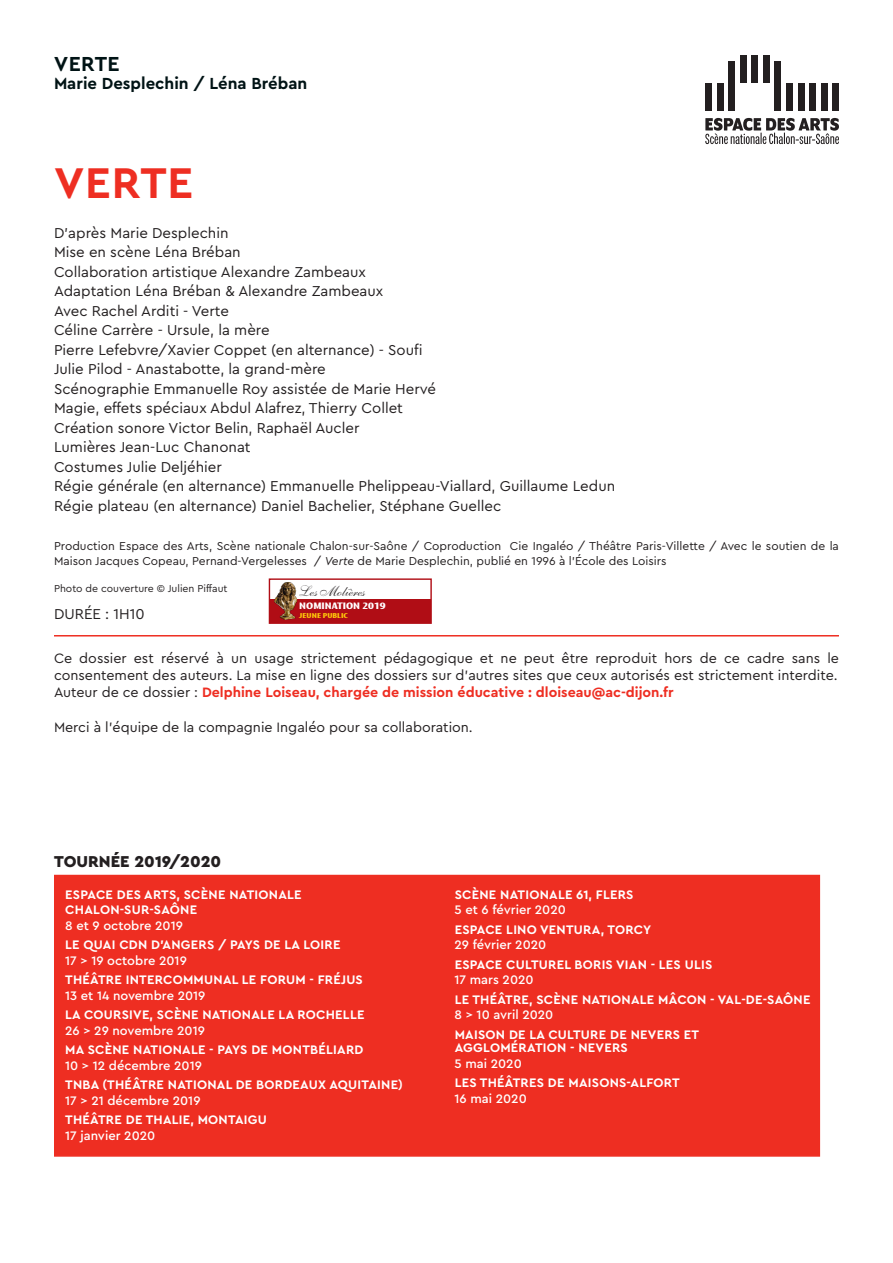
<style>
.page{position:relative;width:893px;height:1263px;background:#fff}
.page>*{position:absolute;margin:0;border:0;box-sizing:border-box;transform-origin:0 0}
.Titres_ferré_gauche{font:700 45px "Cera PRO";letter-spacing:.02em;color:#ee2e22}
.t1{font:700 21.3px "Cera PRO";letter-spacing:.02em;color:#001315}
.t2{font:700 16.8px "Cera PRO";color:#001315}
.t3{font:900 16.5px "Cera PRO";color:#231f20}
.Distrib_ferré_gauche{font:15px "Cera PRO";color:#231f20}
.t4{font:14.7px "Shelley Allegro Script";color:#231f20}
.Distrib_ferré_gauche-2{font:14.25px/17.2px "Cera PRO";color:#231f20}
.Distrib_ferré_gauche-3{font:700 14.25px "Cera PRO";color:#ee2e22}
.t5{font:700 12.9px/13.5px "Cera PRO";letter-spacing:.02em;color:#fff}
.t6{font:500 12.9px "Cera PRO";color:#fff}
.Distrib_ferré_gauche-4{font:12px/15px "Cera PRO";color:#231f20}
.Distrib_ferré_gauche-5{font:10.5px "Cera PRO";color:#231f20}
.t7{font:900 8.85px "Mosquito";color:#fff}
.t8{font:900 6.75px "Mosquito";color:#feca0a}
.s1{font-style:italic}
.s2{font-weight:400;color:#231f20}
</style>
<div class="page">
<div style="left:705px;top:83px;width:6px;height:28px;background:#231f20"></div>
<div style="left:717px;top:83px;width:6px;height:28px;background:#231f20"></div>
<div style="left:729px;top:61px;width:6px;height:50px;background:#231f20"></div>
<div style="left:740px;top:55px;width:6px;height:28px;background:#231f20"></div>
<div style="left:752px;top:55px;width:6px;height:28px;background:#231f20"></div>
<div style="left:763px;top:55px;width:6px;height:28px;background:#231f20"></div>
<div style="left:775px;top:61px;width:6px;height:50px;background:#231f20"></div>
<div style="left:786px;top:83px;width:6px;height:28px;background:#231f20"></div>
<div style="left:798px;top:83px;width:6px;height:28px;background:#231f20"></div>
<div style="left:810px;top:83px;width:6px;height:28px;background:#231f20"></div>
<div style="left:821px;top:83px;width:6px;height:28px;background:#231f20"></div>
<div style="left:833px;top:83px;width:6px;height:28px;background:#231f20"></div>
<svg style="left:705px;top:118px;width:134px;height:26px"></svg>
<hr style="left:54px;top:635px;width:785px;height:1px;background:#ee2e22">
<div style="left:269px;top:578px;width:163px;height:46px;border:1px solid #b00d15"></div>
<div style="left:270px;top:599px;width:160px;height:23px;background:#b00d15"></div>
<img style="left:275px;top:582px;width:21px;height:38px">
<div style="left:54px;top:875px;width:766px;height:282px;background:#ee2e22;border:2px solid #ee2e22"></div>
<h2 class="t1" style="left:54px;top:50px;width:67px">VERTE</h2>
<p class="t2" style="left:54px;top:72px;width:255px">Marie Desplechin / Léna Bréban</p>
<p class="Titres_ferré_gauche" style="left:54px;top:153px;width:140px">VERTE</p>
<p class="Distrib_ferré_gauche" style="left:54px;top:223px;width:176px">D’après Marie Desplechin</p>
<p class="Distrib_ferré_gauche" style="left:54px;top:242px;width:188px">Mise en scène Léna Bréban</p>
<p class="Distrib_ferré_gauche" style="left:54px;top:262px;width:314px">Collaboration artistique Alexandre Zambeaux</p>
<p class="Distrib_ferré_gauche" style="left:54px;top:281px;width:331px">Adaptation Léna Bréban &amp; Alexandre Zambeaux</p>
<p class="Distrib_ferré_gauche" style="left:54px;top:301px;width:177px">Avec Rachel Arditi - Verte</p>
<p class="Distrib_ferré_gauche" style="left:54px;top:320px;width:217px">Céline Carrère - Ursule, la mère</p>
<p class="Distrib_ferré_gauche" style="left:54px;top:340px;width:370px">Pierre Lefebvre/Xavier Coppet (en alternance) - Soufi</p>
<p class="Distrib_ferré_gauche" style="left:54px;top:359px;width:273px">Julie Pilod - Anastabotte, la grand-mère</p>
<p class="Distrib_ferré_gauche" style="left:54px;top:379px;width:384px">Scénographie Emmanuelle Roy assistée de Marie Hervé</p>
<p class="Distrib_ferré_gauche" style="left:54px;top:398px;width:350px">Magie, effets spéciaux Abdul Alafrez, Thierry Collet</p>
<p class="Distrib_ferré_gauche" style="left:54px;top:418px;width:307px">Création sonore Victor Belin, Raphaël Aucler</p>
<p class="Distrib_ferré_gauche" style="left:54px;top:437px;width:198px">Lumières Jean-Luc Chanonat</p>
<p class="Distrib_ferré_gauche" style="left:54px;top:457px;width:169px">Costumes Julie Deljéhier</p>
<p class="Distrib_ferré_gauche" style="left:54px;top:476px;width:563px">Régie générale (en alternance) Emmanuelle Phelippeau-Viallard, Guillaume Ledun</p>
<p class="Distrib_ferré_gauche" style="left:54px;top:496px;width:449px">Régie plateau (en alternance) Daniel Bachelier, Stéphane Guellec</p>
<p class="Distrib_ferré_gauche-4" style="left:54px;top:538px;width:786px">Production Espace des Arts, Scène nationale Chalon-sur-Saône / Coproduction Cie Ingaléo / Théâtre Paris-Villette / Avec le soutien de la<br>Maison Jacques Copeau, Pernand-Vergelesses / <span class="s1">Verte</span> de Marie Desplechin, publié en 1996 à l’École des Loisirs</p>
<p class="Distrib_ferré_gauche-5" style="left:54px;top:581px;width:175px">Photo de couverture © Julien Piffaut</p>
<p class="Distrib_ferré_gauche" style="left:54px;top:604px;width:92px">DURÉE : 1H10</p>
<p class="Distrib_ferré_gauche-2" style="left:54px;top:649px;width:786px">Ce dossier est réservé à un usage strictement pédagogique et ne peut être reproduit hors de ce cadre sans le consentement des auteurs. La mise en ligne des dossiers sur d’autres sites que ceux autorisés est strictement interdite.</p>
<p class="Distrib_ferré_gauche-3" style="left:54px;top:683px;width:621px"><span class="s2">Auteur de ce dossier :</span> Delphine Loiseau, chargée de mission éducative : dloiseau@ac-dijon.fr</p>
<p class="Distrib_ferré_gauche-2" style="left:54px;top:718px;width:420px">Merci à l’équipe de la compagnie Ingaléo pour sa collaboration.</p>
<p class="t4" style="left:299px;top:582px;width:67px">Les Molières</p>
<p class="t7" style="left:299px;top:601px;width:88px">NOMINATION 2019</p>
<p class="t8" style="left:299px;top:611px;width:50px">JEUNE PUBLIC</p>
<p class="t3" style="left:54px;top:850px;width:169px">TOURNÉE 2019/2020</p>
<p class="t5" style="left:65px;top:887px;width:238px">ESPACE DES ARTS, SCÈNE NATIONALE</p>
<p class="t5" style="left:65px;top:902px;width:133px">CHALON-SUR-SAÔNE</p>
<p class="t6" style="left:65px;top:917px;width:119px">8 et 9 octobre 2019</p>
<p class="t5" style="left:65px;top:937px;width:277px">LE QUAI CDN D’ANGERS / PAYS DE LA LOIRE</p>
<p class="t6" style="left:65px;top:952px;width:123px">17 &gt; 19 octobre 2019</p>
<p class="t5" style="left:65px;top:973px;width:299px">THÉÂTRE INTERCOMMUNAL LE FORUM - FRÉJUS</p>
<p class="t6" style="left:65px;top:987px;width:142px">13 et 14 novembre 2019</p>
<p class="t5" style="left:65px;top:1008px;width:301px">LA COURSIVE, SCÈNE NATIONALE LA ROCHELLE</p>
<p class="t6" style="left:65px;top:1022px;width:141px">26 &gt; 29 novembre 2019</p>
<p class="t5" style="left:65px;top:1043px;width:300px">MA SCÈNE NATIONALE - PAYS DE MONTBÉLIARD</p>
<p class="t6" style="left:65px;top:1057px;width:138px">10 &gt; 12 décembre 2019</p>
<p class="t5" style="left:65px;top:1078px;width:339px">TNBA (THÉÂTRE NATIONAL DE BORDEAUX AQUITAINE)</p>
<p class="t6" style="left:65px;top:1092px;width:137px">17 &gt; 21 décembre 2019</p>
<p class="t5" style="left:65px;top:1113px;width:203px">THÉÂTRE DE THALIE, MONTAIGU</p>
<p class="t6" style="left:65px;top:1127px;width:92px">17 janvier 2020</p>
<p class="t5" style="left:455px;top:887px;width:180px">SCÈNE NATIONALE 61, FLERS</p>
<p class="t6" style="left:455px;top:901px;width:113px">5 et 6 février 2020</p>
<p class="t5" style="left:455px;top:922px;width:198px">ESPACE LINO VENTURA, TORCY</p>
<p class="t6" style="left:455px;top:936px;width:93px">29 février 2020</p>
<p class="t5" style="left:455px;top:957px;width:259px">ESPACE CULTUREL BORIS VIAN - LES ULIS</p>
<p class="t6" style="left:455px;top:971px;width:81px">17 mars 2020</p>
<p class="t5" style="left:455px;top:992px;width:357px">LE THÉÂTRE, SCÈNE NATIONALE MÂCON - VAL-DE-SAÔNE</p>
<p class="t6" style="left:455px;top:1006px;width:100px">8 &gt; 10 avril 2020</p>
<p class="t5" style="left:455px;top:1027px;width:246px">MAISON DE LA CULTURE DE NEVERS ET<br>AGGLOMÉRATION - NEVERS</p>
<p class="t6" style="left:455px;top:1055px;width:69px">5 mai 2020</p>
<p class="t5" style="left:455px;top:1076px;width:227px">LES THÉÂTRES DE MAISONS-ALFORT</p>
<p class="t6" style="left:455px;top:1090px;width:74px">16 mai 2020</p>
</div>
